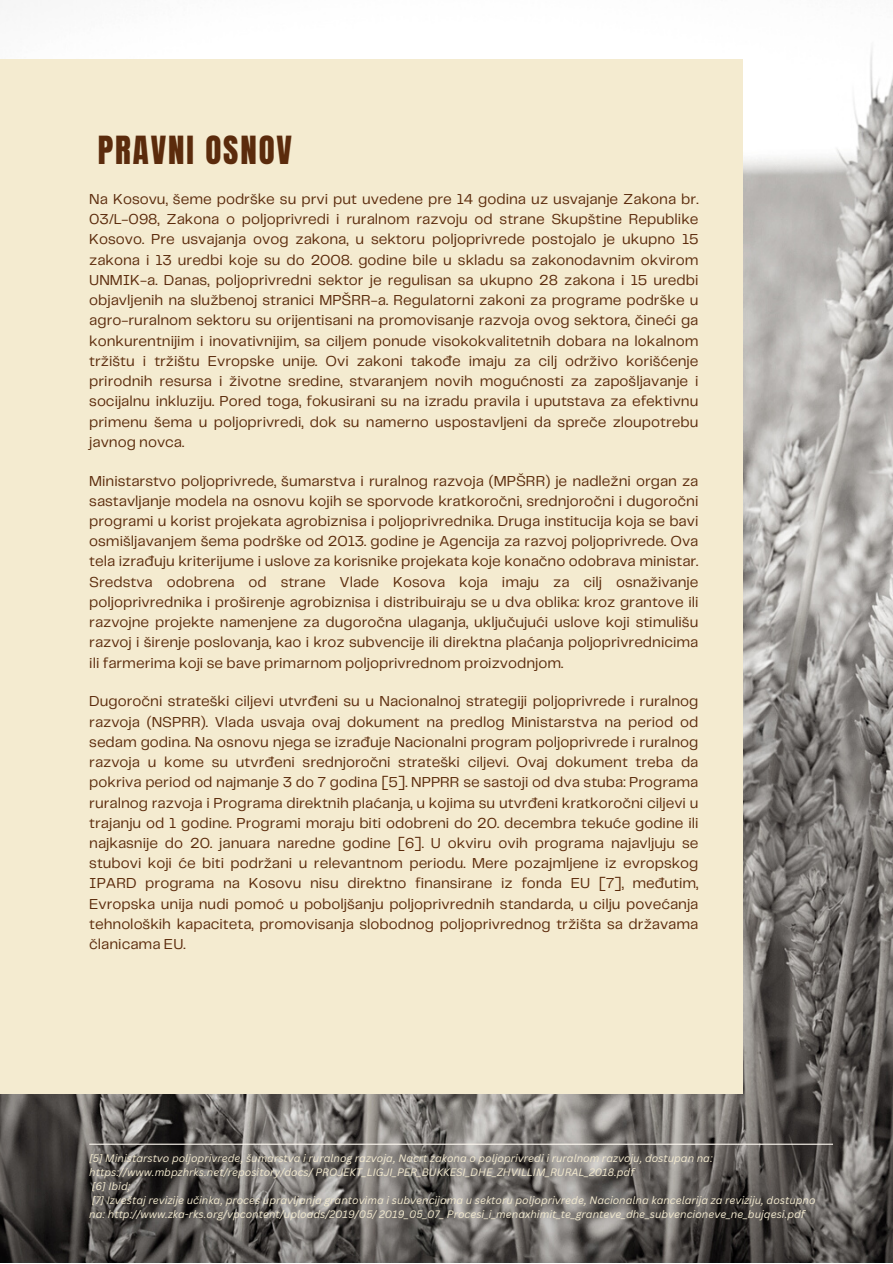
<style>
.page{position:relative;width:893px;height:1264px;background:#fff}
.page>*{position:absolute;margin:0;border:0;box-sizing:border-box;transform-origin:0 0}
.t1{font:33px "Anton";letter-spacing:.055em;color:#5b2b0c}
.t2{font:15px/20.2px "Telegraf";color:#5b2b0c;text-align:justify}
.t3{font:italic 10.5px/14px "Canva Sans";color:#f4ebd0}
</style>
<div class="page">
<img style="left:0;top:48px;width:892px;height:1214px">
<div style="left:0;top:59px;width:742px;height:1034px;background:#f4ebd0"></div>
<hr style="left:89px;top:1143px;width:744px;height:1px;background:#fdf8f0">
<p class="t1" style="left:98px;top:126px;width:196px">PRAVNI OSNOV</p>
<p class="t2" style="left:89px;top:190px;width:610px">Na Kosovu, šeme podrške su prvi put uvedene pre 14 godina uz usvajanje Zakona br.<br>03/L-098, Zakona o poljoprivredi i ruralnom razvoju od strane Skupštine Republike Kosovo. Pre usvajanja ovog zakona, u sektoru poljoprivrede postojalo je ukupno 15 zakona i 13 uredbi koje su do 2008. godine bile u skladu sa zakonodavnim okvirom UNMIK-a. Danas, poljoprivredni sektor je regulisan sa ukupno 28 zakona i 15 uredbi objavljenih na službenoj stranici MPŠRR-a. Regulatorni zakoni za programe podrške u agro-ruralnom sektoru su orijentisani na promovisanje razvoja ovog sektora, čineći ga konkurentnijim i inovativnijim, sa ciljem ponude visokokvalitetnih dobara na lokalnom tržištu i tržištu Evropske unije. Ovi zakoni takođe imaju za cilj održivo korišćenje prirodnih resursa i životne sredine, stvaranjem novih mogućnosti za zapošljavanje i socijalnu inkluziju. Pored toga, fokusirani su na izradu pravila i uputstava za efektivnu primenu šema u poljoprivredi, dok su namerno uspostavljeni da spreče zloupotrebu javnog novca.</p>
<p class="t2" style="left:89px;top:471px;width:610px">Ministarstvo poljoprivrede, šumarstva i ruralnog razvoja (MPŠRR) je nadležni organ za sastavljanje modela na osnovu kojih se sporvode kratkoročni, srednjoročni i dugoročni programi u korist projekata agrobiznisa i poljoprivrednika. Druga institucija koja se bavi osmišljavanjem šema podrške od 2013. godine je Agencija za razvoj poljoprivrede. Ova tela izrađuju kriterijume i uslove za korisnike projekata koje konačno odobrava ministar.<br>Sredstva odobrena od strane Vlade Kosova koja imaju za cilj osnaživanje poljoprivrednika i proširenje agrobiznisa i distribuiraju se u dva oblika: kroz grantove ili razvojne projekte namenjene za dugoročna ulaganja, uključujući uslove koji stimulišu razvoj i širenje poslovanja, kao i kroz subvencije ili direktna plaćanja poljoprivrednicima ili farmerima koji se bave primarnom poljoprivrednom proizvodnjom.</p>
<p class="t2" style="left:89px;top:692px;width:610px">Dugoročni strateški ciljevi utvrđeni su u Nacionalnoj strategiji poljoprivrede i ruralnog razvoja (NSPRR). Vlada usvaja ovaj dokument na predlog Ministarstva na period od sedam godina. Na osnovu njega se izrađuje Nacionalni program poljoprivrede i ruralnog razvoja u kome su utvrđeni srednjoročni strateški ciljevi. Ovaj dokument treba da pokriva period od najmanje 3 do 7 godina [5]. NPPRR se sastoji od dva stuba: Programa ruralnog razvoja i Programa direktnih plaćanja, u kojima su utvrđeni kratkoročni ciljevi u trajanju od 1 godine. Programi moraju biti odobreni do 20. decembra tekuće godine ili najkasnije do 20. januara naredne godine [6]. U okviru ovih programa najavljuju se stubovi koji će biti podržani u relevantnom periodu. Mere pozajmljene iz evropskog IPARD programa na Kosovu nisu direktno finansirane iz fonda EU [7], međutim, Evropska unija nudi pomoć u poboljšanju poljoprivrednih standarda, u cilju povećanja tehnoloških kapaciteta, promovisanja slobodnog poljoprivrednog tržišta sa državama članicama EU.</p>
<p class="t3" style="left:89px;top:1150px;width:625px">[5] Ministarstvo poljoprivrede, šumarstva i ruralnog razvoja, Nacrt zakona o poljoprivredi i ruralnom razvoju, dostupan na: https://www.mbpzhrks.net/repository/docs/ PROJEKT_LIGJI_PER_BUKKESI_DHE_ZHVILLIM_RURAL_2018.pdf</p>
<p class="t3" style="left:92px;top:1178px;width:40px">[6] Ibid;</p>
<p class="t3" style="left:89px;top:1192px;width:727px">[7] Izveštaj revizije učinka, proces upravljanja grantovima i subvencijama u sektoru poljoprivrede, Nacionalna kancelarija za reviziju, dostupno na: http://www.zka-rks.org/vpcontent/uploads/2019/05/ 2019_05_07_ Procesi_i_menaxhimit_te_granteve_dhe_subvencioneve_ne_bujqesi.pdf</p>
</div>
